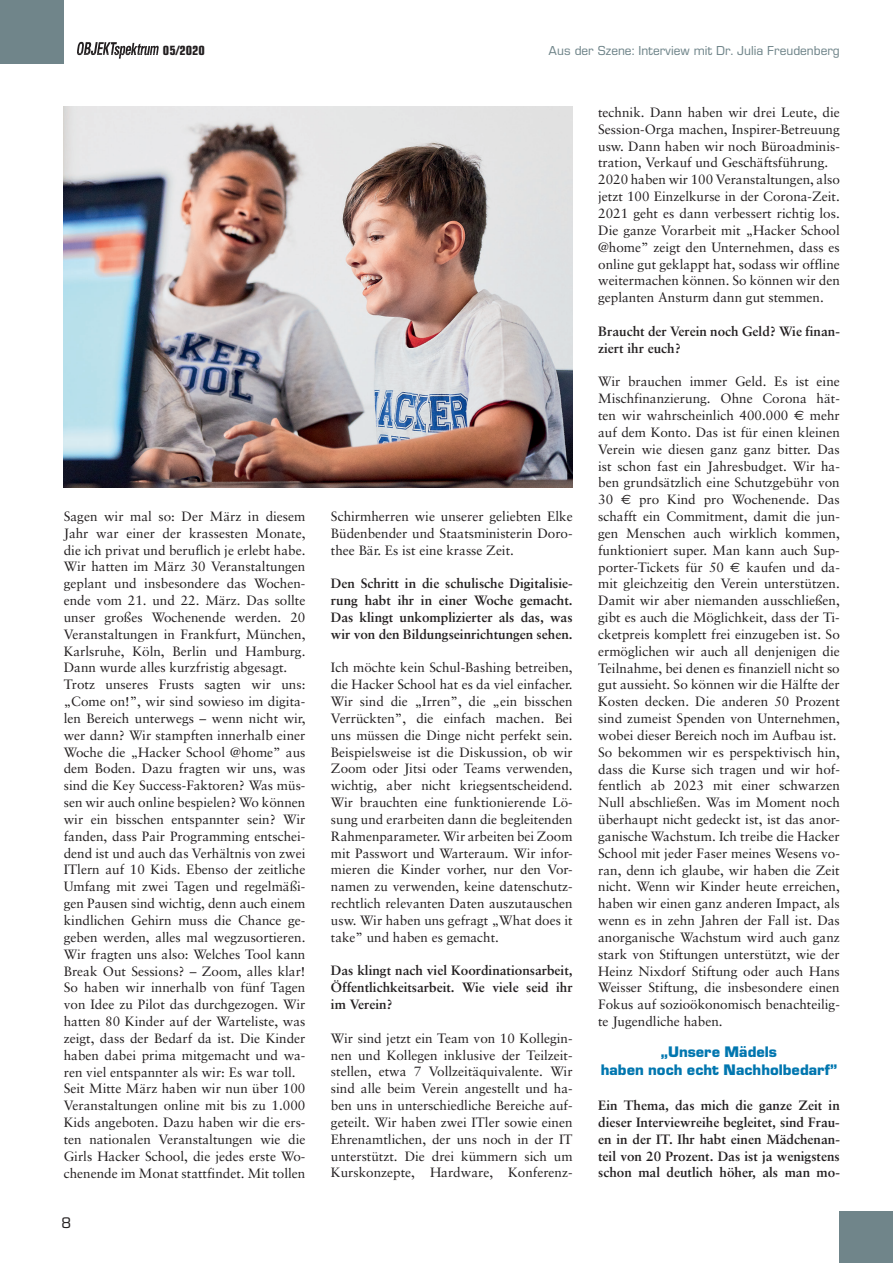
<style>
.page{position:relative;width:893px;height:1263px;background:#fff}
.page>*{position:absolute;margin:0;border:0;box-sizing:border-box;transform-origin:0 0}
.t1{font:700 15px/18px "Eurostile BQ";color:#0076af;text-align:center}
.t2{font:15px "Eurostile BQ";color:#231f20}
.t3{font:13.5px/16.8px "Sabon";color:#231f20}
.t4{font:700 13.5px/16.8px "Sabon";color:#231f20;text-align:justify}
.t5{font:12.75px "Eurostile BQ";color:#70858a}
.t6{font:700 condensed 12.75px "Eurostile";color:#231f20}
.s1{font-family:"Euro Sans"}
</style>
<div class="page">
<div style="left:840px;top:1211px;width:53px;height:52px;background:#70858a"></div>
<svg style="left:77px;top:42px;width:82px;height:17px"></svg>
<div style="left:0;top:0;width:64px;height:64px;background:#70858a"></div>
<img style="left:64px;top:106px;width:509px;height:381px">
<p class="t6" style="left:163px;top:43px;width:44px">05/2020</p>
<p class="t5" style="left:549px;top:44px;width:293px">Aus der Szene: Interview mit Dr. Julia Freudenberg</p>
<p class="t3" style="left:64px;top:508px;width:243px">Sagen wir mal so: Der März in diesem Jahr war einer der krassesten Monate, die ich privat und beruflich je erlebt habe.<br>Wir hatten im März 30 Veranstaltungen geplant und insbesondere das Wochen&shy;ende vom 21. und 22. März. Das sollte unser großes Wochenende werden. 20<br>Veranstaltungen in Frankfurt, München, Karlsruhe, Köln, Berlin und Hamburg.<br>Dann wurde alles kurzfristig abgesagt.<br>Trotz unseres Frusts sagten wir uns: „Come on!”, wir sind sowieso im digita&shy;len Bereich unterwegs – wenn nicht wir, wer dann? Wir stampften innerhalb einer Woche die „Hacker School @home” aus dem Boden. Dazu fragten wir uns, was sind die Key Success-Faktoren? Was müs&shy;sen wir auch online bespielen? Wo können wir ein bisschen entspannter sein? Wir fanden, dass Pair Programming entschei&shy;dend ist und auch das Verhältnis von zwei ITlern auf 10 Kids. Ebenso der zeitliche Umfang mit zwei Tagen und regelmäßi&shy;gen Pausen sind wichtig, denn auch einem kindlichen Gehirn muss die Chance ge&shy;geben werden, alles mal wegzusortieren.<br>Wir fragten uns also: Welches Tool kann Break Out Sessions? – Zoom, alles klar!<br>So haben wir innerhalb von fünf Tagen von Idee zu Pilot das durchgezogen. Wir hatten 80 Kinder auf der Warteliste, was zeigt, dass der Bedarf da ist. Die Kinder haben dabei prima mitgemacht und wa&shy;ren viel entspannter als wir: Es war toll.<br>Seit Mitte März haben wir nun über 100<br>Veranstaltungen online mit bis zu 1.000<br>Kids angeboten. Dazu haben wir die ers&shy;ten nationalen Veranstaltungen wie die Girls Hacker School, die jedes erste Wo&shy;chenende im Monat stattfindet. Mit tollen</p>
<p class="t3" style="left:331px;top:508px;width:243px;text-align:justify">Schirmherren wie unserer geliebten Elke Büdenbender und Staatsministerin Doro&shy;thee Bär. Es ist eine krasse Zeit.</p>
<p class="t4" style="left:331px;top:575px;width:243px">Den Schritt in die schulische Digitalisie&shy;rung habt ihr in einer Woche gemacht.<br>Das klingt unkomplizierter als das, was wir von den Bildungseinrichtungen sehen.</p>
<p class="t3" style="left:331px;top:659px;width:243px;text-align:justify">Ich möchte kein Schul-Bashing betreiben, die Hacker School hat es da viel einfacher.<br>Wir sind die „Irren”, die „ein bisschen Verrückten”, die einfach machen. Bei uns müssen die Dinge nicht perfekt sein.<br>Beispielsweise ist die Diskussion, ob wir Zoom oder Jitsi oder Teams verwenden, wichtig, aber nicht kriegsentscheidend.<br>Wir brauchten eine funktionierende Lö&shy;sung und erarbeiten dann die begleitenden Rahmenparameter. Wir arbeiten bei Zoom mit Passwort und Warteraum. Wir infor&shy;mieren die Kinder vorher, nur den Vor&shy;namen zu verwenden, keine datenschutz&shy;rechtlich relevanten Daten auszutauschen usw. Wir haben uns gefragt „What does it take” und haben es gemacht.</p>
<p class="t4" style="left:331px;top:962px;width:243px">Das klingt nach viel Koordinationsarbeit, Öffentlichkeitsarbeit. Wie viele seid ihr im Verein?</p>
<p class="t3" style="left:331px;top:1029px;width:243px;text-align:justify">Wir sind jetzt ein Team von 10 Kollegin&shy;nen und Kollegen inklusive der Teilzeit&shy;stellen, etwa 7 Vollzeitäquivalente. Wir sind alle beim Verein angestellt und ha&shy;ben uns in unterschiedliche Bereiche auf&shy;geteilt. Wir haben zwei ITler sowie einen Ehrenamtlichen, der uns noch in der IT unterstützt. Die drei kümmern sich um Kurskonzepte, Hardware, Konferenz-</p>
<p class="t2" style="left:62px;top:1214px;width:11px">8</p>
<p class="t3" style="left:598px;top:104px;width:243px">technik. Dann haben wir drei Leute, die Session-Orga machen, Inspirer-Betreuung usw. Dann haben wir noch Büroadminis&shy;tration, Verkauf und Geschäftsführung.<br>2020 haben wir 100 Veranstaltungen, also jetzt 100 Einzelkurse in der Corona-Zeit.<br>2021 geht es dann verbessert richtig los.<br>Die ganze Vorarbeit mit „Hacker School @home” zeigt den Unternehmen, dass es online gut geklappt hat, sodass wir offline weitermachen können. So können wir den geplanten Ansturm dann gut stemmen.</p>
<p class="t4" style="left:598px;top:322px;width:243px">Braucht der Verein noch Geld? Wie finan&shy;ziert ihr euch?</p>
<p class="t3" style="left:598px;top:373px;width:243px">Wir brauchen immer Geld. Es ist eine Mischfinanzierung. Ohne Corona hät&shy;ten wir wahrscheinlich 400.000 <span class="s1">€</span> mehr auf dem Konto. Das ist für einen kleinen Verein wie diesen ganz ganz bitter. Das ist schon fast ein Jahresbudget. Wir ha&shy;ben grundsätzlich eine Schutzgebühr von 30 <span class="s1">€</span> pro Kind pro Wochenende. Das schafft ein Commitment, damit die jun&shy;gen Menschen auch wirklich kommen, funktioniert super. Man kann auch Sup&shy;porter-Tickets für 50 <span class="s1">€</span> kaufen und da&shy;mit gleichzeitig den Verein unterstützen.<br>Damit wir aber niemanden ausschließen, gibt es auch die Möglichkeit, dass der Ti&shy;cketpreis komplett frei einzugeben ist. So ermöglichen wir auch all denjenigen die Teilnahme, bei denen es finanziell nicht so gut aussieht. So können wir die Hälfte der Kosten decken. Die anderen 50 Prozent sind zumeist Spenden von Unternehmen, wobei dieser Bereich noch im Aufbau ist.<br>So bekommen wir es perspektivisch hin, dass die Kurse sich tragen und wir hof&shy;fentlich ab 2023 mit einer schwarzen Null abschließen. Was im Moment noch überhaupt nicht gedeckt ist, ist das anor&shy;ganische Wachstum. Ich treibe die Hacker School mit jeder Faser meines Wesens vo&shy;ran, denn ich glaube, wir haben die Zeit nicht. Wenn wir Kinder heute erreichen, haben wir einen ganz anderen Impact, als wenn es in zehn Jahren der Fall ist. Das anorganische Wachstum wird auch ganz stark von Stiftungen unterstützt, wie der Heinz Nixdorf Stiftung oder auch Hans Weisser Stiftung, die insbesondere einen Fokus auf sozioökonomisch benachteilig&shy;te Jugendliche haben.</p>
<p class="t1" style="left:601px;top:1043px;width:238px">„Unsere Mädels<br>haben noch echt Nachholbedarf”</p>
<p class="t4" style="left:598px;top:1097px;width:243px">Ein Thema, das mich die ganze Zeit in dieser Interviewreihe begleitet, sind Frau&shy;en in der IT. Ihr habt einen Mädchenan&shy;teil von 20 Prozent. Das ist ja wenigstens schon mal deutlich höher, als man mo-</p>
</div>
